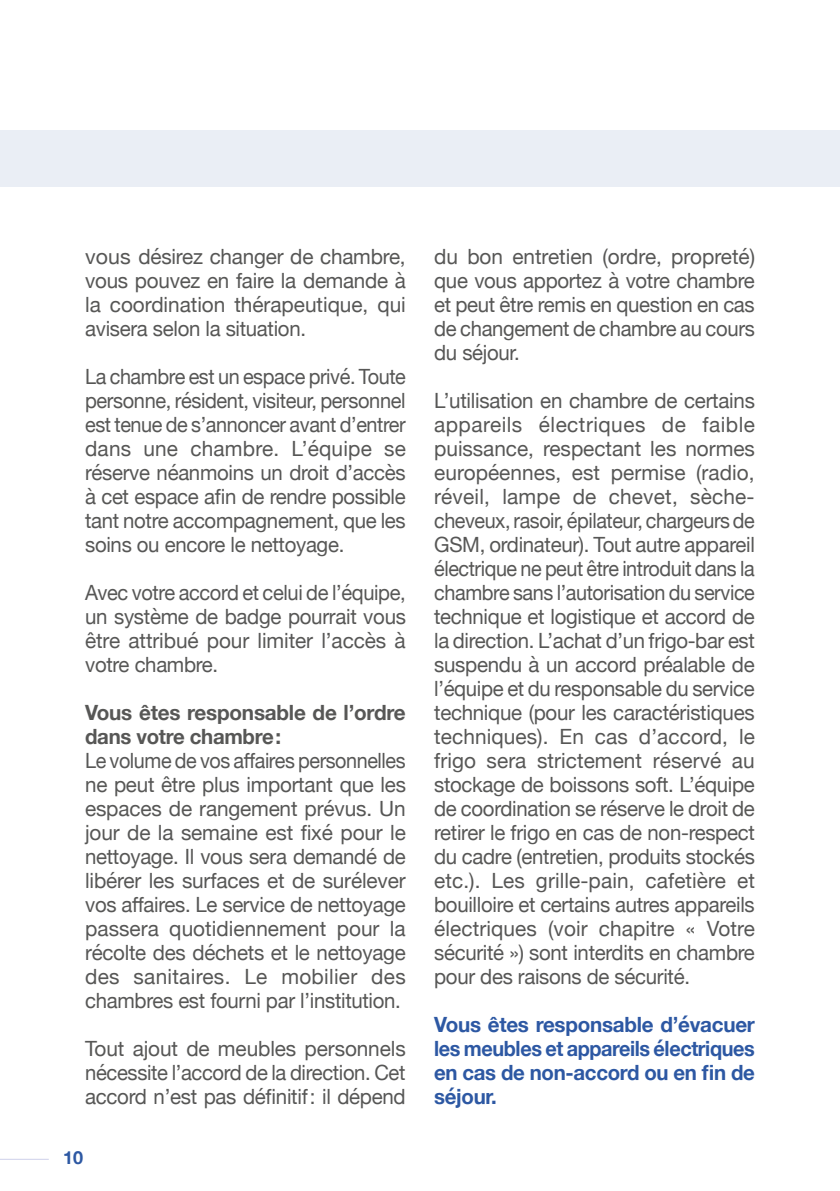
<style>
.page{position:relative;width:840px;height:1191px;background:#fff}
.page>*{position:absolute;margin:0;border:0;box-sizing:border-box;transform-origin:0 0}
.t1{font:21px/24px "Helvetica Neue";letter-spacing:-.015em;color:#575756;text-align:justify}
.t2{font:21px/24px "Helvetica Neue";letter-spacing:-.015em;color:#575756;text-align:justify;scale:.94 1}
.t3{font:21px/24px "Helvetica Neue";letter-spacing:-.015em;color:#575756;text-align:justify;scale:.95 1}
.t4{font:700 21px/24px "Helvetica Neue";letter-spacing:-.02em;color:#2d58a3;text-align:justify}
.t5{font:700 21px/24px "Helvetica Neue";letter-spacing:-.015em;color:#575756}
.t6{font:700 18px "Helvetica Neue";color:#2d58a3}
</style>
<div class="page">
<hr style="left:0;top:1158px;width:49px;height:1px;background:#ced1ea">
<div style="left:0;top:130px;width:839px;height:57px;background:#eaeef5"></div>
<p class="t1" style="left:85px;top:246px;width:322px">vous désirez changer de chambre, vous pouvez en faire la demande à la coordination thérapeutique, qui avisera selon la situation.</p>
<p class="t2" style="left:85px;top:366px;width:342px">La chambre est un espace privé. Toute personne, résident, visiteur, personnel est tenue de s’annoncer avant d’entrer dans une chambre. L’équipe se réserve néanmoins un droit d’accès à cet espace afin de rendre possible tant notre accompagnement, que les soins ou encore le nettoyage.</p>
<p class="t3" style="left:85px;top:582px;width:339px">Avec votre accord et celui de l’équipe, un système de badge pourrait vous être attribué pour limiter l’accès à votre chambre.</p>
<p class="t5" style="left:85px;top:701px;width:322px">Vous êtes responsable de l’ordre dans votre chambre:</p>
<p class="t2" style="left:85px;top:750px;width:342px">Le volume de vos affaires personnelles ne peut être plus important que les espaces de rangement prévus. Un jour de la semaine est fixé pour le nettoyage. Il vous sera demandé de libérer les surfaces et de surélever vos affaires. Le service de nettoyage passera quotidiennement pour la récolte des déchets et le nettoyage des sanitaires. Le mobilier des chambres est fourni par l’institution.</p>
<p class="t1" style="left:85px;top:1038px;width:322px">Tout ajout de meubles personnels nécessite l’accord de la direction. Cet accord n’est pas définitif: il dépend</p>
<p class="t6" style="left:63px;top:1144px;width:22px">10</p>
<p class="t1" style="left:434px;top:246px;width:322px">du bon entretien (ordre, propreté) que vous apportez à votre chambre et peut être remis en question en cas de changement de chambre au cours du séjour.</p>
<p class="t1" style="left:434px;top:390px;width:322px">L’utilisation en chambre de certains appareils électriques de faible puissance, respectant les normes européennes, est permise (radio, réveil, lampe de chevet, sèche&shy;cheveux, rasoir, épilateur, chargeurs de GSM, ordinateur). Tout autre appareil électrique ne peut être introduit dans la chambre sans l’autorisation du service technique et logistique et accord de la direction. L’achat d’un frigo-bar est suspendu à un accord préalable de l’équipe et du responsable du service technique (pour les caractéristiques techniques). En cas d’accord, le frigo sera strictement réservé au stockage de boissons soft. L’équipe de coordination se réserve le droit de retirer le frigo en cas de non-respect du cadre (entretien, produits stockés etc.). Les grille-pain, cafetière et bouilloire et certains autres appareils électriques (voir chapitre « Votre sécurité ») sont interdits en chambre pour des raisons de sécurité.</p>
<p class="t4" style="left:434px;top:1013px;width:322px">Vous êtes responsable d’évacuer les meubles et appareils électriques en cas de non-accord ou en fin de séjour.</p>
</div>
